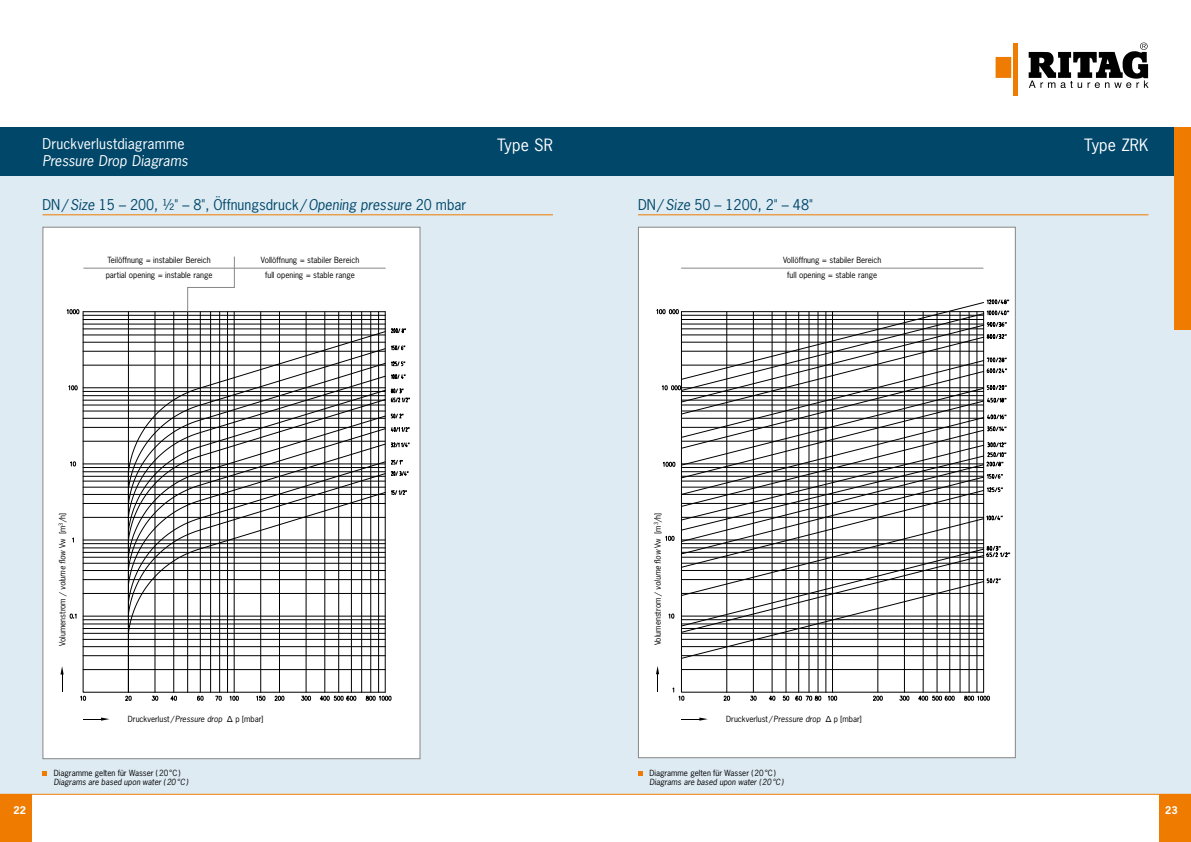
<style>
.page{position:relative;width:1191px;height:842px;background:#fff}
.page>*{position:absolute;margin:0;border:0;box-sizing:border-box;transform-origin:0 0}
.t1{font:16px "News Gothic";letter-spacing:.005em;color:#fff}
.t2{font:14px "News Gothic";color:#00476a}
.t3{font:14px "News Gothic";letter-spacing:.01em;color:#fff}
.t4{font:italic 14px "News Gothic";color:#fff}
.t5{font:700 10px "News Gothic";color:#fff}
.t6{font:8px/15.2px "News Gothic";color:#000;text-align:center}
.t7{font:italic 8px "News Gothic";color:#000}
.s1{font-style:italic}
</style>
<div class="page">
<div style="left:0;top:176px;width:1191px;height:618px;background:#deebf3"></div>
<div style="left:0;top:128px;width:1191px;height:48px;background:#00476a"></div>
<hr style="left:0;top:794px;width:1191px;height:1px;background:#ef7c00">
<div style="left:1013px;top:43px;width:5px;height:52px;background:#ef7c00"></div>
<div style="left:995px;top:57px;width:16px;height:21px;background:#ef7c00"></div>
<svg style="left:1028px;top:43px;width:120px;height:45px"></svg>
<div style="left:0;top:794px;width:32px;height:48px;background:#ef7c00"></div>
<div style="left:1159px;top:794px;width:32px;height:48px;background:#ef7c00"></div>
<div style="left:1174px;top:128px;width:17px;height:202px;background:#ef7c00"></div>
<svg style="left:43px;top:771px;width:4px;height:5px"></svg>
<svg style="left:638px;top:771px;width:4px;height:5px"></svg>
<hr style="left:43px;top:214px;width:510px;height:1px;background:#ef7c00">
<hr style="left:638px;top:214px;width:510px;height:1px;background:#ef7c00">
<div style="left:43px;top:227px;width:377px;height:532px;background:#fff;border:1px solid #878786"></div>
<div style="left:638px;top:227px;width:377px;height:531px;background:#fff;border:1px solid #878786"></div>
<svg style="left:391px;top:328px;width:19px;height:167px"></svg>
<svg style="left:67px;top:309px;width:324px;height:392px"></svg>
<svg style="left:82px;top:311px;width:304px;height:382px"></svg>
<hr style="left:210px;top:312px;width:1px;height:380px;background:#000">
<hr style="left:234px;top:312px;width:1px;height:380px;background:#000">
<svg style="left:256px;top:695px;width:9px;height:6px"></svg>
<hr style="left:260px;top:312px;width:1px;height:380px;background:#000">
<hr style="left:128px;top:472px;width:1px;height:220px;background:#000">
<hr style="left:681px;top:268px;width:302px;height:1px;background:#878786">
<hr style="left:83px;top:268px;width:303px;height:1px;background:#878786">
<svg style="left:187px;top:256px;width:48px;height:56px"></svg>
<svg style="left:84px;top:717px;width:25px;height:4px"></svg>
<svg style="left:682px;top:717px;width:26px;height:4px"></svg>
<svg style="left:60px;top:666px;width:4px;height:26px"></svg>
<svg style="left:656px;top:299px;width:353px;height:402px"></svg>
<h2 class="t3" style="left:43px;top:134px;width:143px">Druckverlustdiagramme</h2>
<h2 class="t4" style="left:43px;top:151px;width:147px">Pressure Drop Diagrams</h2>
<h1 class="t1" style="left:497px;top:135px;width:57px">Type SR</h1>
<h1 class="t1" style="left:1084px;top:135px;width:66px">Type ZRK</h1>
<h2 class="t2" style="left:43px;top:196px;width:425px">DN/<span class="s1">Size</span> 15 – 200, ½" – 8", Öffnungsdruck /<span class="s1">Opening pressure</span> 20 mbar</h2>
<h2 class="t2" style="left:638px;top:196px;width:176px">DN/<span class="s1">Size</span> 50 – 1200, 2" – 48"</h2>
<p class="t6" style="left:106px;top:252px;width:108px;text-align:left">Teilöffnung = instabiler Bereich partial opening = instable range</p>
<p class="t6" style="left:261px;top:252px;width:100px">Vollöffnung = stabiler Bereich full opening = stable range</p>
<p class="t6" style="left:783px;top:252px;width:100px">Vollöffnung = stabiler Bereich full opening = stable range</p>
<p class="t6" style="left:55px;top:646px;width:134px;rotate:-90deg">Volumenstrom / <span class="s1">volume flow</span> Vw [m<sup>3</sup>/h]</p>
<p class="t6" style="left:650px;top:645px;width:134px;rotate:-90deg">Volumenstrom / <span class="s1">volume flow</span> Vw [m<sup>3</sup>/h]</p>
<p class="t6" style="left:128px;top:711px;width:96px">Druckverlust /<span class="s1">Pressure drop</span></p>
<p class="t6" style="left:235px;top:711px;width:30px">p [mbar]</p>
<p class="t6" style="left:726px;top:711px;width:96px">Druckverlust /<span class="s1">Pressure drop</span></p>
<p class="t6" style="left:833px;top:711px;width:30px">p [mbar]</p>
<p class="t6" style="left:54px;top:765px;width:128px">Diagramme gelten für Wasser (20°C)</p>
<p class="t7" style="left:54px;top:777px;width:136px">Diagrams are based upon water (20°C)</p>
<p class="t6" style="left:649px;top:765px;width:128px">Diagramme gelten für Wasser (20°C)</p>
<p class="t7" style="left:649px;top:777px;width:136px">Diagrams are based upon water (20°C)</p>
<p class="t5" style="left:14px;top:803px;width:14px">22</p>
<p class="t5" style="left:1165px;top:803px;width:14px">23</p>
</div>
